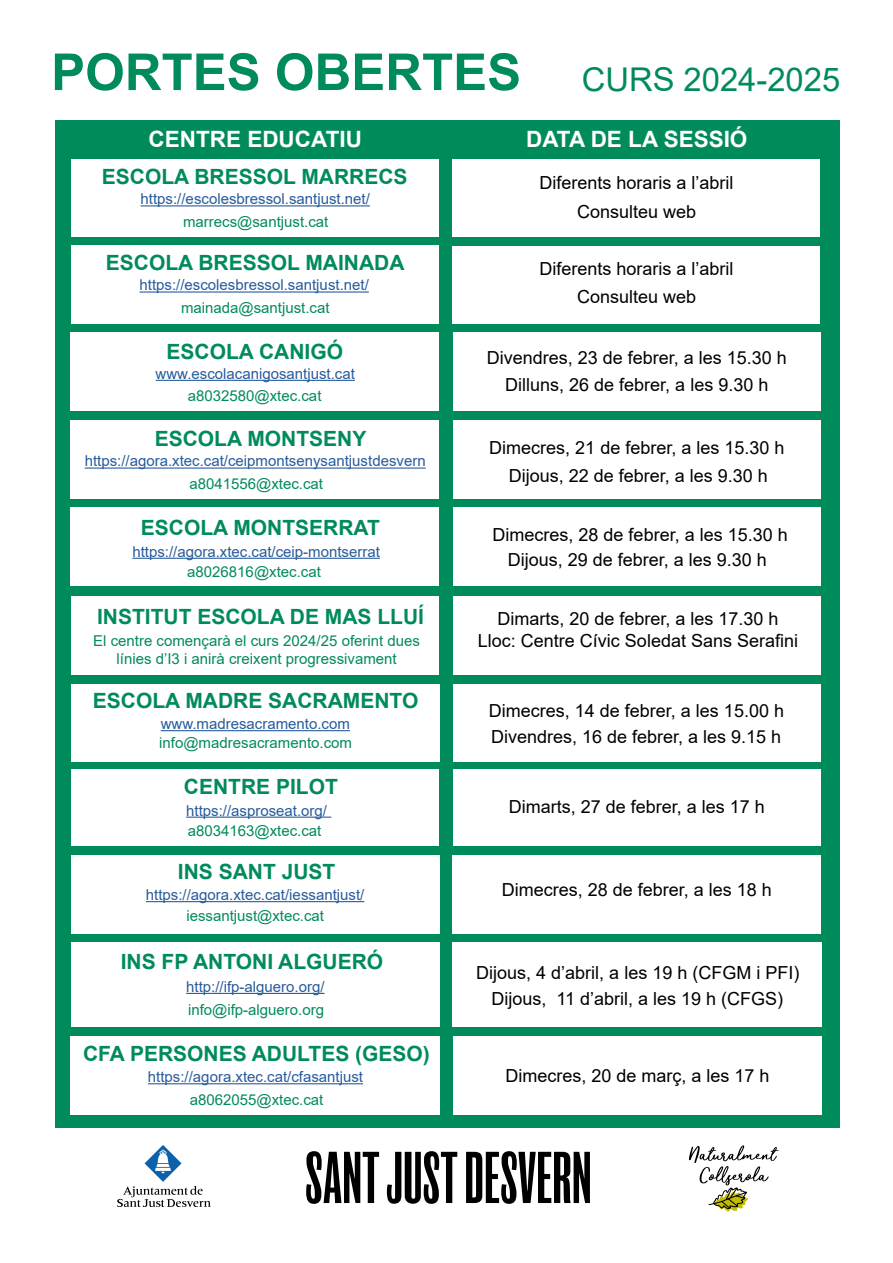
<style>
.page{position:relative;width:893px;height:1263px;background:#fff}
.page>*{position:absolute;margin:0;border:0;box-sizing:border-box;transform-origin:0 0}
.t1{font:64.05px "Roswell Four ITC";color:#000}
.t2{font:700 51px "Arial";color:#008b5a}
.t3{font:32.7px "Arial";color:#008b5a}
.t4{font:700 22.5px "Arial";color:#fff}
.t5{font:700 21px "Arial";color:#008b5a}
.t6{font:18px/21.6px "Arial";color:#000;text-align:center}
.t7{font:15px "Arial";color:#275b9b}
.t8{font:15px/18px "Arial";color:#008b5a;text-align:center}
</style>
<div class="page">
<div style="left:55px;top:121px;width:785px;height:1007px;background:#008b5a"></div>
<div style="left:70px;top:332px;width:369px;height:79px;background:#fff"></div>
<div style="left:453px;top:421px;width:368px;height:78px;background:#fff"></div>
<div style="left:70px;top:420px;width:369px;height:79px;background:#fff"></div>
<div style="left:453px;top:332px;width:368px;height:79px;background:#fff"></div>
<div style="left:70px;top:507px;width:369px;height:79px;background:#fff"></div>
<div style="left:453px;top:507px;width:368px;height:79px;background:#fff"></div>
<div style="left:71px;top:855px;width:368px;height:78px;background:#fff"></div>
<div style="left:452px;top:855px;width:369px;height:78px;background:#fff"></div>
<hr style="left:146px;top:901px;width:218px;height:1px;background:#275b9b">
<hr style="left:132px;top:558px;width:248px;height:1px;background:#275b9b">
<hr style="left:85px;top:467px;width:341px;height:2px;background:#275b9b">
<hr style="left:156px;top:380px;width:199px;height:1px;background:#275b9b">
<div style="left:71px;top:942px;width:368px;height:85px;background:#fff"></div>
<div style="left:452px;top:942px;width:370px;height:85px;background:#fff"></div>
<hr style="left:186px;top:993px;width:139px;height:1px;background:#275b9b">
<div style="left:71px;top:159px;width:368px;height:78px;background:#fff"></div>
<div style="left:452px;top:159px;width:368px;height:78px;background:#fff"></div>
<hr style="left:141px;top:205px;width:229px;height:1px;background:#275b9b">
<div style="left:71px;top:245px;width:368px;height:78px;background:#fff"></div>
<div style="left:452px;top:246px;width:368px;height:77px;background:#fff"></div>
<hr style="left:140px;top:291px;width:229px;height:2px;background:#275b9b">
<div style="left:71px;top:596px;width:368px;height:79px;background:#fff"></div>
<div style="left:453px;top:596px;width:368px;height:79px;background:#fff"></div>
<div style="left:71px;top:769px;width:368px;height:77px;background:#fff"></div>
<div style="left:453px;top:769px;width:368px;height:77px;background:#fff"></div>
<hr style="left:186px;top:816px;width:145px;height:2px;background:#275b9b">
<div style="left:70px;top:1036px;width:370px;height:79px;background:#fff"></div>
<div style="left:453px;top:1036px;width:369px;height:79px;background:#fff"></div>
<hr style="left:148px;top:1083px;width:215px;height:1px;background:#275b9b">
<div style="left:71px;top:684px;width:368px;height:78px;background:#fff"></div>
<div style="left:453px;top:684px;width:368px;height:78px;background:#fff"></div>
<hr style="left:161px;top:730px;width:189px;height:1px;background:#275b9b">
<svg style="left:117px;top:1145px;width:94px;height:62px"></svg>
<svg style="left:689px;top:1145px;width:90px;height:66px"></svg>
<h2 class="t2" style="left:51px;top:36px;width:471px">PORTES OBERTES</h2>
<p class="t4" style="left:149px;top:123px;width:215px">CENTRE EDUCATIU</p>
<p class="t4" style="left:526px;top:123px;width:223px">DATA DE LA SESSIÓ</p>
<h3 class="t3" style="left:582px;top:57px;width:260px">CURS 2024-2025</h3>
<p class="t5" style="left:102px;top:162px;width:307px">ESCOLA BRESSOL MARRECS</p>
<p class="t7" style="left:141px;top:189px;width:231px">https://escolesbressol.santjust.net/</p>
<p class="t8" style="left:183px;top:213px;width:147px">marrecs@santjust.cat</p>
<p class="t5" style="left:106px;top:248px;width:300px">ESCOLA BRESSOL MAINADA</p>
<p class="t7" style="left:140px;top:275px;width:231px">https://escolesbressol.santjust.net/</p>
<p class="t8" style="left:181px;top:298px;width:150px">mainada@santjust.cat</p>
<p class="t5" style="left:167px;top:336px;width:178px">ESCOLA CANIGÓ</p>
<p class="t7" style="left:156px;top:363px;width:201px">www.escolacanigosantjust.cat</p>
<p class="t8" style="left:188px;top:386px;width:135px">a8032580@xtec.cat</p>
<p class="t5" style="left:155px;top:424px;width:213px">ESCOLA MONTSENY</p>
<p class="t7" style="left:85px;top:451px;width:342px">https://agora.xtec.cat/ceipmontsenysantjustdesvern</p>
<p class="t8" style="left:189px;top:475px;width:135px">a8041556@xtec.cat</p>
<p class="t5" style="left:141px;top:513px;width:241px">ESCOLA MONTSERRAT</p>
<p class="t7" style="left:132px;top:541px;width:249px">https://agora.xtec.cat/ceip-montserrat</p>
<p class="t8" style="left:187px;top:562px;width:135px">a8026816@xtec.cat</p>
<p class="t5" style="left:97px;top:602px;width:329px">INSTITUT ESCOLA DE MAS LLUÍ</p>
<p class="t8" style="left:93px;top:631px;width:328px">El centre començarà el curs 2024/25 oferint dues línies d’I3 i anirà creixent progressivament</p>
<p class="t5" style="left:93px;top:686px;width:327px">ESCOLA MADRE SACRAMENTO</p>
<p class="t7" style="left:161px;top:713px;width:191px">www.madresacramento.com</p>
<p class="t8" style="left:159px;top:734px;width:194px">info@madresacramento.com</p>
<p class="t6" style="left:540px;top:171px;width:196px">Diferents horaris a l’abril</p>
<p class="t6" style="left:577px;top:200px;width:121px">Consulteu web</p>
<p class="t6" style="left:540px;top:257px;width:196px">Diferents horaris a l’abril</p>
<p class="t6" style="left:577px;top:286px;width:121px">Consulteu web</p>
<p class="t6" style="left:487px;top:347px;width:302px">Divendres, 23 de febrer, a les 15.30 h</p>
<p class="t6" style="left:505px;top:374px;width:265px">Dilluns, 26 de febrer, a les 9.30 h</p>
<p class="t6" style="left:489px;top:437px;width:297px">Dimecres, 21 de febrer, a les 15.30 h</p>
<p class="t6" style="left:509px;top:465px;width:261px">Dijous, 22 de febrer, a les 9.30 h</p>
<p class="t6" style="left:493px;top:524px;width:297px">Dimecres, 28 de febrer, a les 15.30 h</p>
<p class="t6" style="left:508px;top:549px;width:261px">Dijous, 29 de febrer, a les 9.30 h</p>
<p class="t6" style="left:478px;top:608px;width:322px">Dimarts, 20 de febrer, a les 17.30 h<br>Lloc: Centre Cívic Soledat Sans Serafini</p>
<p class="t6" style="left:489px;top:699px;width:297px">Dimecres, 14 de febrer, a les 15.00 h</p>
<p class="t6" style="left:491px;top:726px;width:292px">Divendres, 16 de febrer, a les 9.15 h</p>
<p class="t5" style="left:184px;top:772px;width:156px">CENTRE PILOT</p>
<p class="t8" style="left:188px;top:821px;width:135px">a8034163@xtec.cat</p>
<p class="t7" style="left:186px;top:800px;width:142px">https://asproseat.org/</p>
<p class="t6" style="left:509px;top:795px;width:258px">Dimarts, 27 de febrer, a les 17 h</p>
<p class="t5" style="left:178px;top:857px;width:159px">INS SANT JUST</p>
<p class="t7" style="left:146px;top:884px;width:220px">https://agora.xtec.cat/iessantjust/</p>
<p class="t6" style="left:502px;top:879px;width:272px">Dimecres, 28 de febrer, a les 18 h</p>
<p class="t8" style="left:186px;top:906px;width:139px">iessantjust@xtec.cat</p>
<p class="t5" style="left:121px;top:947px;width:264px">INS FP ANTONI ALGUERÓ</p>
<p class="t7" style="left:186px;top:976px;width:140px">http://ifp-alguero.org/</p>
<p class="t8" style="left:188px;top:1001px;width:138px">info@ifp-alguero.org</p>
<p class="t5" style="left:83px;top:1038px;width:348px">CFA PERSONES ADULTES (GESO)</p>
<p class="t7" style="left:148px;top:1066px;width:217px">https://agora.xtec.cat/cfasantjust</p>
<p class="t8" style="left:190px;top:1090px;width:135px">a8062055@xtec.cat</p>
<p class="t6" style="left:476px;top:962px;width:325px">Dijous, 4 d’abril, a les 19 h (CFGM i PFI)</p>
<p class="t6" style="left:491px;top:987px;width:293px">Dijous, 11 d’abril, a les 19 h (CFGS)</p>
<p class="t6" style="left:505px;top:1065px;width:266px">Dimecres, 20 de març, a les 17 h</p>
<h1 class="t1" style="left:305px;top:1139px;width:288px">SANT JUST DESVERN</h1>
</div>
